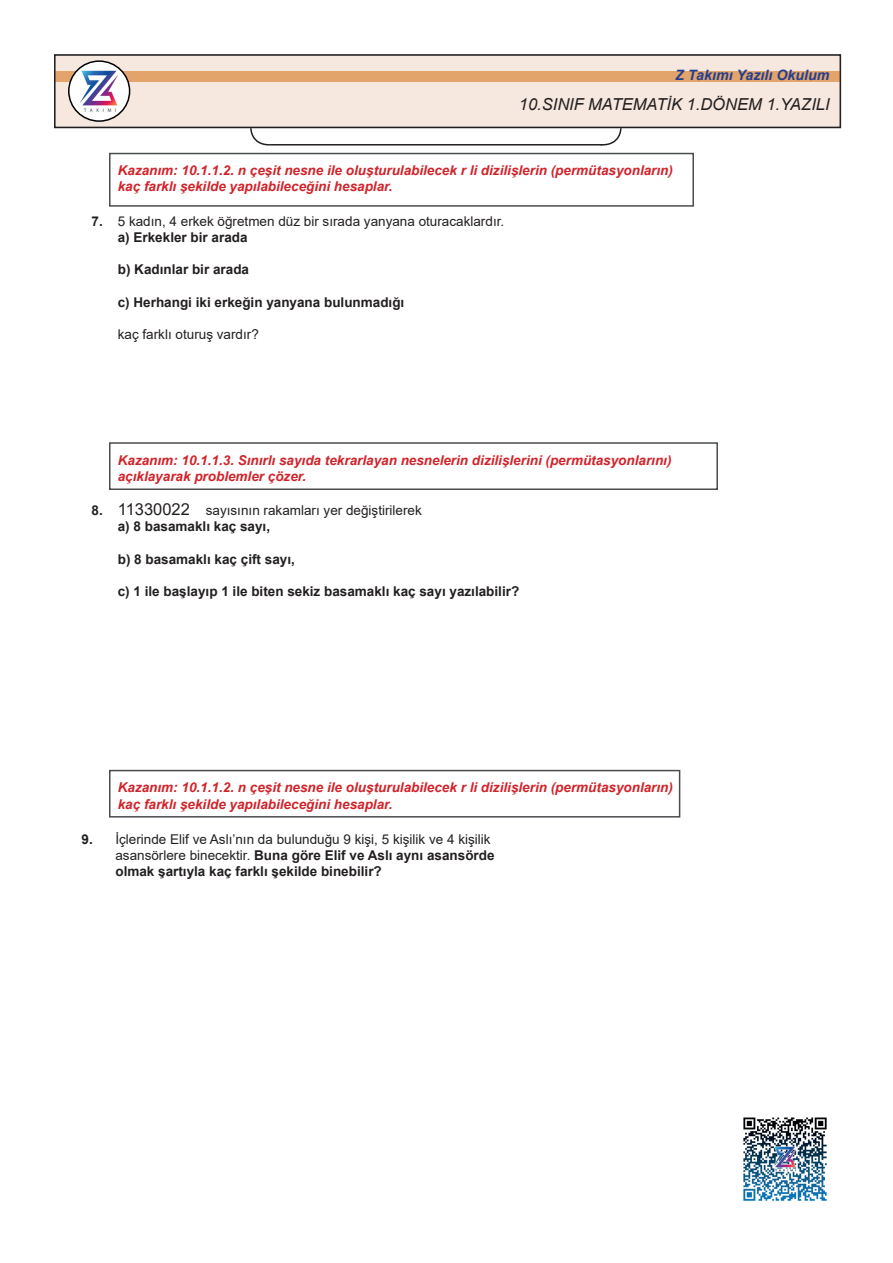
<style>
.page{position:relative;width:893px;height:1263px;background:#fff}
.page>*{position:absolute;margin:0;border:0;box-sizing:border-box;transform-origin:0 0}
.t1{font:italic 16.5px "Arial";color:#231f20}
.t2{font:italic 700 14.25px "Arial";color:#253f8e}
.t3{font:italic 700 13.5px/16.2px "Arial";color:#d1232a}
.t4{font:13.5px/16.2px "Arial";color:#231f20}
.t5{font:700 13.5px "Arial";color:#231f20}
.s1{font-weight:700}
.s2{font-size:16.5px}
</style>
<div class="page">
<div style="left:54px;top:54px;width:787px;height:74px;background:#f6e8de"></div>
<div style="left:55px;top:71px;width:786px;height:11px;background:#e3a46b"></div>
<div style="left:69px;top:61px;width:61px;height:60px;background:#fff;border-radius:50%"></div>
<div style="left:68px;top:60px;width:62px;height:62px;border:2px solid #000;border-radius:50%"></div>
<img style="left:80px;top:70px;width:38px;height:42px">
<div style="left:54px;top:54px;width:787px;height:74px;border:2px solid #231f20"></div>
<svg style="left:249px;top:127px;width:23px;height:19px"></svg>
<svg style="left:599px;top:127px;width:23px;height:19px"></svg>
<hr style="left:271px;top:144px;width:331px;height:2px;background:#231f20">
<div style="left:109px;top:153px;width:585px;height:54px;border:2px solid #4a4d4f"></div>
<div style="left:109px;top:442px;width:609px;height:48px;border:2px solid #4a4d4f"></div>
<div style="left:109px;top:770px;width:571px;height:47px;border:2px solid #4a4d4f"></div>
<img style="left:743px;top:1117px;width:84px;height:84px">
<p class="t2" style="left:675px;top:66px;width:156px">Z Takımı Yazılı Okulum</p>
<p class="t1" style="left:519px;top:94px;width:312px">10.SINIF MATEMATİK 1.DÖNEM 1.YAZILI</p>
<p class="t3" style="left:118px;top:163px;width:557px">Kazanım: 10.1.1.2. n çeşit nesne ile oluşturulabilecek r li dizilişlerin (permütasyonların) kaç farklı şekilde yapılabileceğini hesaplar.</p>
<p class="t4" style="left:118px;top:213px;width:388px;text-indent:-26px"><span class="s1">7.</span> 5 kadın, 4 erkek öğretmen düz bir sırada yanyana oturacaklardır. <span class="s1">a) Erkekler bir arada</span></p>
<p class="t5" style="left:118px;top:260px;width:133px">b) Kadınlar bir arada</p>
<p class="t5" style="left:118px;top:292px;width:288px">c) Herhangi iki erkeğin yanyana bulunmadığı</p>
<p class="t4" style="left:118px;top:326px;width:143px">kaç farklı oturuş vardır?</p>
<p class="t3" style="left:118px;top:452px;width:555px">Kazanım: 10.1.1.3. Sınırlı sayıda tekrarlayan nesnelerin dizilişlerini (permütasyonlarını) açıklayarak problemler çözer.</p>
<p class="t4" style="left:118px;top:502px;width:306px;text-indent:-26px"><span class="s1">8.</span> <span class="s2">11330022</span> sayısının rakamları yer değiştirilerek <span class="s1">a) 8 basamaklı kaç sayı,</span></p>
<p class="t5" style="left:118px;top:549px;width:179px">b) 8 basamaklı kaç çift sayı,</p>
<p class="t5" style="left:118px;top:582px;width:403px">c) 1 ile başlayıp 1 ile biten sekiz basamaklı kaç sayı yazılabilir?</p>
<p class="t3" style="left:118px;top:780px;width:557px">Kazanım: 10.1.1.2. n çeşit nesne ile oluşturulabilecek r li dizilişlerin (permütasyonların) kaç farklı şekilde yapılabileceğini hesaplar.</p>
<p class="t4" style="left:115px;top:831px;width:381px;text-indent:-34px"><span class="s1">9.</span> İçlerinde Elif ve Aslı’nın da bulunduğu 9 kişi, 5 kişilik ve 4 kişilik asansörlere binecektir. <span class="s1">Buna göre Elif ve Aslı aynı asansörde olmak şartıyla kaç farklı şekilde binebilir?</span></p>
</div>
